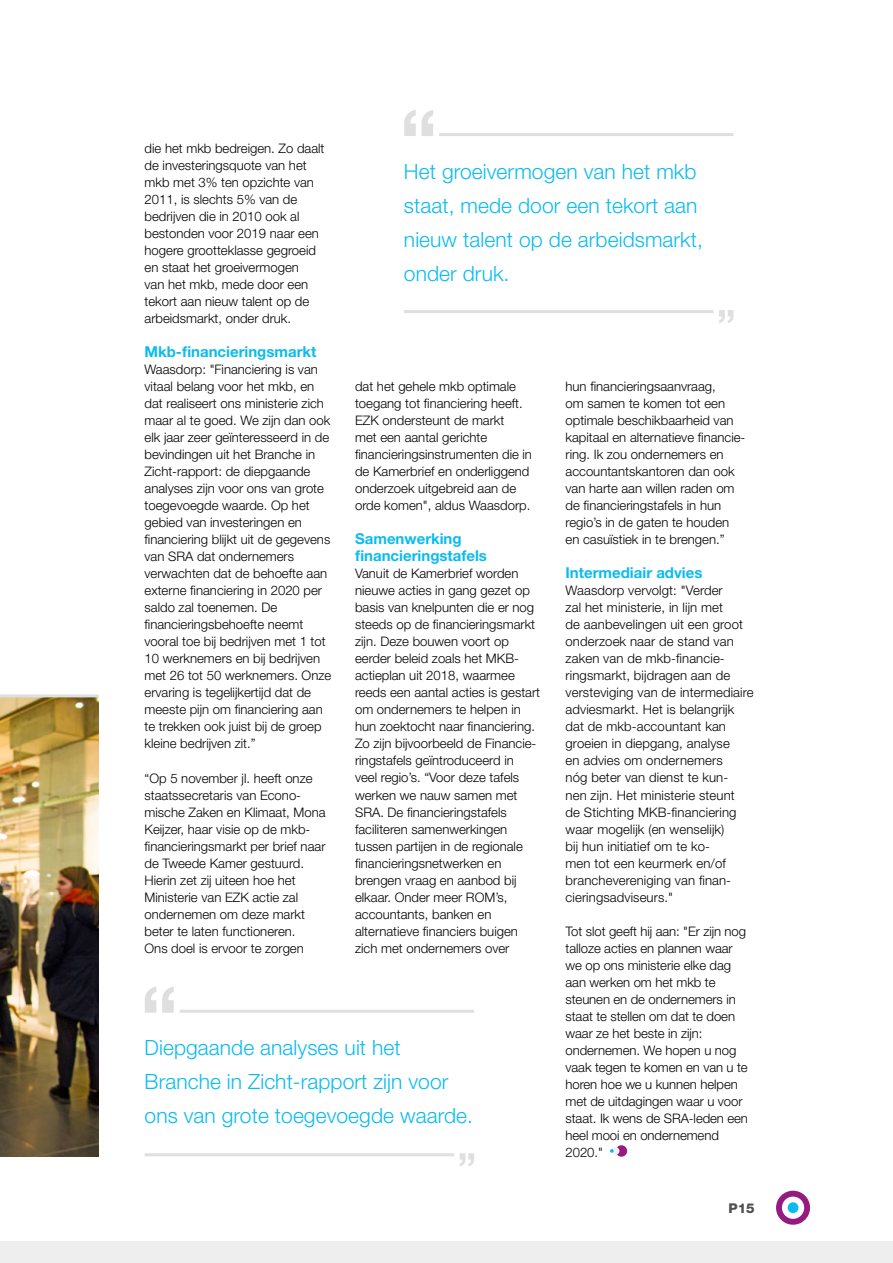
<style>
.page{position:relative;width:893px;height:1263px;background:#fff}
.page>*{position:absolute;margin:0;border:0;box-sizing:border-box;transform-origin:0 0}
.t1{font:300 21px/34px "Helvetica Neue LT Std";letter-spacing:.005em;color:#0bbbef}
.t2{font:700 15px/17px "Helvetica Neue LT Std";color:#0bbbef}
.t3{font:800 13.5px "Helvetica Neue LT Std";color:#504e4d}
.t4{font:300 13.2px/17px "Helvetica Neue LT Std";color:#000}
</style>
<div class="page">
<svg style="left:610px;top:1145px;width:17px;height:12px"></svg>
<img style="left:0;top:697px;width:99px;height:460px">
<div style="left:0;top:1242px;width:893px;height:21px;background:#eee"></div>
<svg style="left:404px;top:110px;width:29px;height:26px"></svg>
<hr style="left:439px;top:133px;width:294px;height:3px;background:#e0dfdf">
<svg style="left:145px;top:987px;width:29px;height:26px"></svg>
<hr style="left:180px;top:1010px;width:294px;height:3px;background:#e0dfdf">
<svg style="left:719px;top:310px;width:15px;height:13px"></svg>
<hr style="left:404px;top:310px;width:309px;height:3px;background:#e0dfdf">
<svg style="left:460px;top:1153px;width:14px;height:13px"></svg>
<hr style="left:145px;top:1153px;width:309px;height:3px;background:#e0dfdf">
<svg style="left:776px;top:1191px;width:34px;height:34px"></svg>
<svg style="left:782px;top:1196px;width:22px;height:23px"></svg>
<div style="left:788px;top:1202px;width:10px;height:11px;background:#0bbbef;border-radius:50%"></div>
<hr style="left:0;top:694px;width:99px;height:3px;background:#e0dfdf">
<p class="t4" style="left:145px;top:140px;width:181px">die het mkb bedreigen. Zo daalt de investeringsquote van het mkb met 3% ten opzichte van<br>2011, is slechts 5% van de bedrijven die in 2010 ook al bestonden voor 2019 naar een hogere grootteklasse gegroeid en staat het groeivermogen<br>van het mkb, mede door een tekort aan nieuw talent op de arbeidsmarkt, onder druk.</p>
<p class="t2" style="left:145px;top:343px;width:173px">Mkb-financieringsmarkt</p>
<p class="t4" style="left:145px;top:361px;width:188px">Waasdorp: "Financiering is van vitaal belang voor het mkb, en dat realiseert ons ministerie zich maar al te goed. We zijn dan ook elk jaar zeer geïnteresseerd in de bevindingen uit het Branche in<br>Zicht-rapport: de diepgaande analyses zijn voor ons van grote toegevoegde waarde. Op het gebied van investeringen en financiering blijkt uit de gegevens van SRA dat ondernemers verwachten dat de behoefte aan externe financiering in 2020 per saldo zal toenemen. De financieringsbehoefte neemt vooral toe bij bedrijven met 1 tot<br>10 werknemers en bij bedrijven met 26 tot 50 werknemers. Onze ervaring is tegelijkertijd dat de meeste pijn om financiering aan te trekken ook juist bij de groep kleine bedrijven zit.”</p>
<p class="t4" style="left:145px;top:769px;width:183px">“Op 5 november jl. heeft onze staatssecretaris van Econo&shy;mische Zaken en Klimaat, Mona<br>Keijzer, haar visie op de mkb&shy;financieringsmarkt per brief naar de Tweede Kamer gestuurd.<br>Hierin zet zij uiteen hoe het<br>Ministerie van EZK actie zal ondernemen om deze markt beter te laten functioneren.<br>Ons doel is ervoor te zorgen</p>
<h1 class="t1" style="left:404px;top:154px;width:300px">Het groeivermogen van het mkb staat, mede door een tekort aan nieuw talent op de arbeidsmarkt, onder druk.</h1>
<p class="t4" style="left:566px;top:378px;width:181px">hun financieringsaanvraag,<br>om samen te komen tot een optimale beschikbaarheid van kapitaal en alternatieve financie&shy;ring. Ik zou ondernemers en accountantskantoren dan ook van harte aan willen raden om de financieringstafels in hun regio’s in de gaten te houden en casuïstiek in te brengen.”</p>
<p class="t2" style="left:566px;top:564px;width:138px">Intermediair advies</p>
<p class="t4" style="left:566px;top:582px;width:190px">Waasdorp vervolgt: "Verder<br>zal het ministerie, in lijn met<br>de aanbevelingen uit een groot onderzoek naar de stand van zaken van de mkb-financie&shy;ringsmarkt, bijdragen aan de versteviging van de intermediaire adviesmarkt. Het is belangrijk dat de mkb-accountant kan groeien in diepgang, analyse<br>en advies om ondernemers<br>nóg beter van dienst te kun-<br>nen zijn. Het ministerie steunt<br>de Stichting MKB-financiering waar mogelijk (en wenselijk)<br>bij hun initiatief om te ko-<br>men tot een keurmerk en/of branchevereniging van finan&shy;cieringsadviseurs."</p>
<p class="t4" style="left:566px;top:922px;width:184px">Tot slot geeft hij aan: "Er zijn nog talloze acties en plannen waar we op ons ministerie elke dag aan werken om het mkb te steunen en de ondernemers in staat te stellen om dat te doen waar ze het beste in zijn: ondernemen. We hopen u nog vaak tegen te komen en van u te horen hoe we u kunnen helpen met de uitdagingen waar u voor staat. Ik wens de SRA-leden een heel mooi en ondernemend<br>2020."</p>
<p class="t4" style="left:355px;top:378px;width:178px">dat het gehele mkb optimale toegang tot financiering heeft.<br>EZK ondersteunt de markt<br>met een aantal gerichte financieringsinstrumenten die in de Kamerbrief en onderliggend onderzoek uitgebreid aan de orde komen", aldus Waasdorp.</p>
<p class="t2" style="left:355px;top:530px;width:133px">Samenwerking financieringstafels</p>
<p class="t4" style="left:355px;top:565px;width:187px">Vanuit de Kamerbrief worden nieuwe acties in gang gezet op basis van knelpunten die er nog steeds op de financieringsmarkt zijn. Deze bouwen voort op eerder beleid zoals het MKB&shy;actieplan uit 2018, waarmee reeds een aantal acties is gestart om ondernemers te helpen in hun zoektocht naar financiering.<br>Zo zijn bijvoorbeeld de Financie&shy;ringstafels geïntroduceerd in<br>veel regio’s. “Voor deze tafels werken we nauw samen met<br>SRA. De financieringstafels faciliteren samenwerkingen tussen partijen in de regionale financieringsnetwerken en brengen vraag en aanbod bij elkaar. Onder meer ROM’s, accountants, banken en alternatieve financiers buigen zich met ondernemers over</p>
<h1 class="t1" style="left:145px;top:1030px;width:330px">Diepgaande analyses uit het<br>Branche in Zicht-rapport zijn voor ons van grote toegevoegde waarde.</h1>
<p class="t3" style="left:728px;top:1200px;width:28px">P15</p>
</div>
